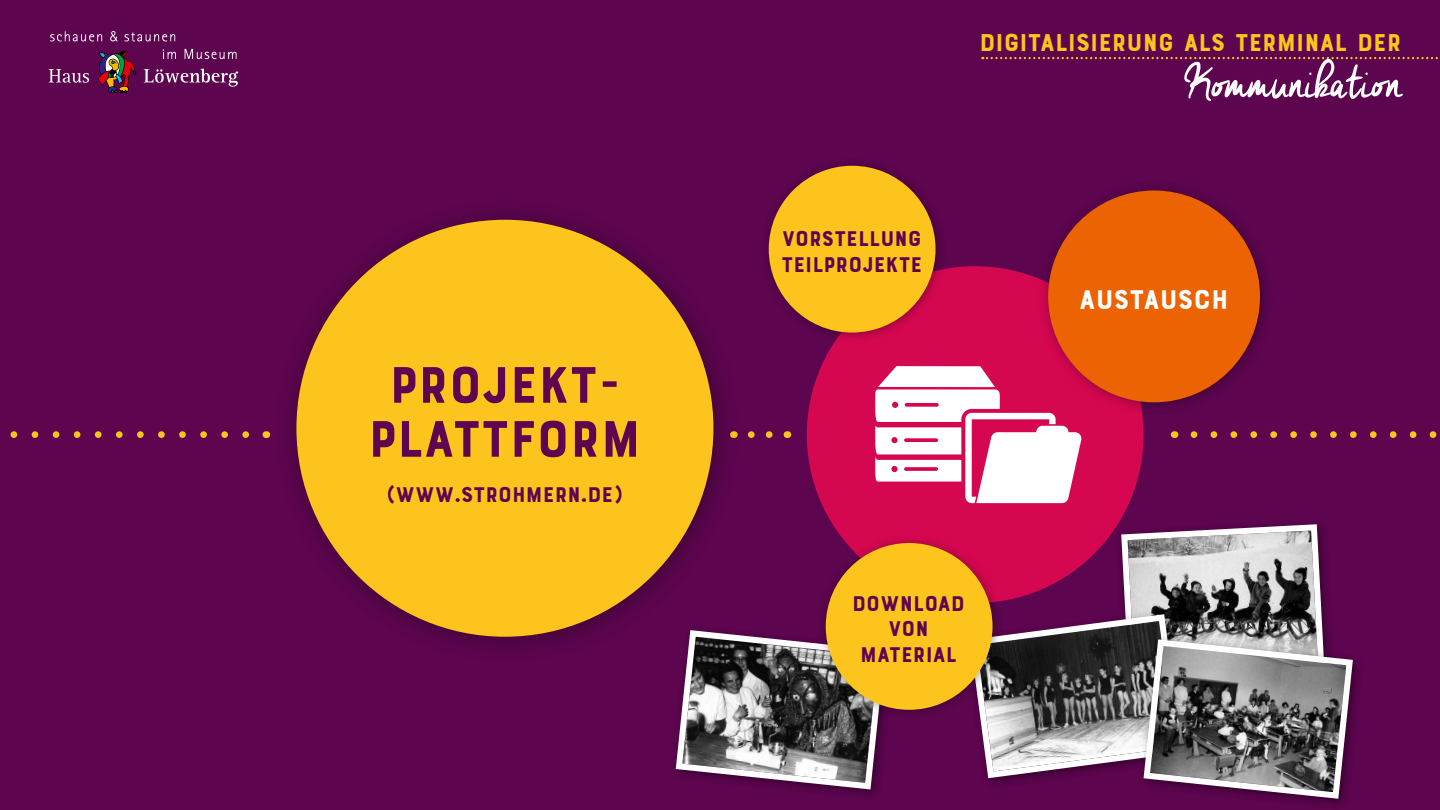
<style>
.page{position:relative;width:1440px;height:810px;background:#5d054f}
.page>*{position:absolute;margin:0;border:0;box-sizing:border-box;transform-origin:0 0}
.t1{font:57.68px "Cheddar Jack";letter-spacing:-.03em;color:#fff}
.t2{font:54px/54px "Bourton Base";color:#5d054f;text-align:center}
.t3{font:28.58px "Bourton Base";color:#fff}
.t4{font:25.8px "Bourton Base";color:#fdc41d}
.t5{font:22.5px/25.5px "Bourton Base";color:#5d054f}
</style>
<div class="page">
<svg style="left:14px;top:431px;width:241px;height:7px;background:#823143"></svg>
<svg style="left:1194px;top:431px;width:246px;height:7px;background:#853442"></svg>
<svg style="left:751px;top:431px;width:27px;height:7px"></svg>
<div style="left:274px;top:197px;width:467px;height:468px;background:#000;opacity:.35"></div>
<div style="left:296px;top:220px;width:417px;height:417px;background:#fdc41d;border-radius:50%"></div>
<div style="left:807px;top:266px;width:337px;height:337px;background:#d50751;border-radius:50%"></div>
<div style="left:1037px;top:179px;width:237px;height:237px;background:#000;opacity:.35"></div>
<div style="left:1048px;top:191px;width:212px;height:211px;background:#ec6303;border-radius:50%"></div>
<div style="left:760px;top:157px;width:186px;height:186px;background:#000;opacity:.35"></div>
<div style="left:769px;top:166px;width:167px;height:167px;background:#fdc41d;border-radius:50%"></div>
<svg style="left:875px;top:366px;width:207px;height:137px"></svg>
<div style="left:670px;top:624px;width:226px;height:177px;background:#5d054f"></div>
<svg style="left:675px;top:630px;width:209px;height:163px"></svg>
<div style="left:1138px;top:634px;width:226px;height:176px;background:#5d054f"></div>
<svg style="left:967px;top:521px;width:389px;height:281px"></svg>
<div style="left:817px;top:534px;width:186px;height:187px;background:#000;opacity:.35"></div>
<div style="left:826px;top:543px;width:167px;height:167px;background:#fdc41d;border-radius:50%"></div>
<svg style="left:49px;top:69px;width:40px;height:14px"></svg>
<svg style="left:144px;top:69px;width:94px;height:18px;background:#823f78"></svg>
<svg style="left:98px;top:51px;width:39px;height:42px;background:#6b3140"></svg>
<svg style="left:110px;top:31px;width:8px;height:10px"></svg>
<svg style="left:185px;top:49px;width:52px;height:10px"></svg>
<svg style="left:163px;top:49px;width:13px;height:10px"></svg>
<svg style="left:50px;top:31px;width:52px;height:10px"></svg>
<svg style="left:125px;top:32px;width:50px;height:9px"></svg>
<svg style="left:982px;top:57px;width:458px;height:2px"></svg>
<h2 class="t2" style="left:368px;top:359px;width:275px">PROJEKT-<br>PLATTFORM</h2>
<p class="t5" style="left:386px;top:482px;width:238px">(WWW.STROHMERN.DE)</p>
<p class="t5" style="left:782px;top:227px;width:142px">VORSTELLUNG<br>TEILPROJEKTE</p>
<p class="t4" style="left:979px;top:26px;width:424px">DIGITALISIERUNG ALS TERMINAL DER</p>
<h1 class="t1" style="left:1184px;top:50px;width:219px">Kommunikation</h1>
<p class="t3" style="left:1079px;top:282px;width:151px">AUSTAUSCH</p>
<p class="t5" style="left:852px;top:591px;width:114px;text-align:center">DOWNLOAD<br>VON<br>MATERIAL</p>
</div>
